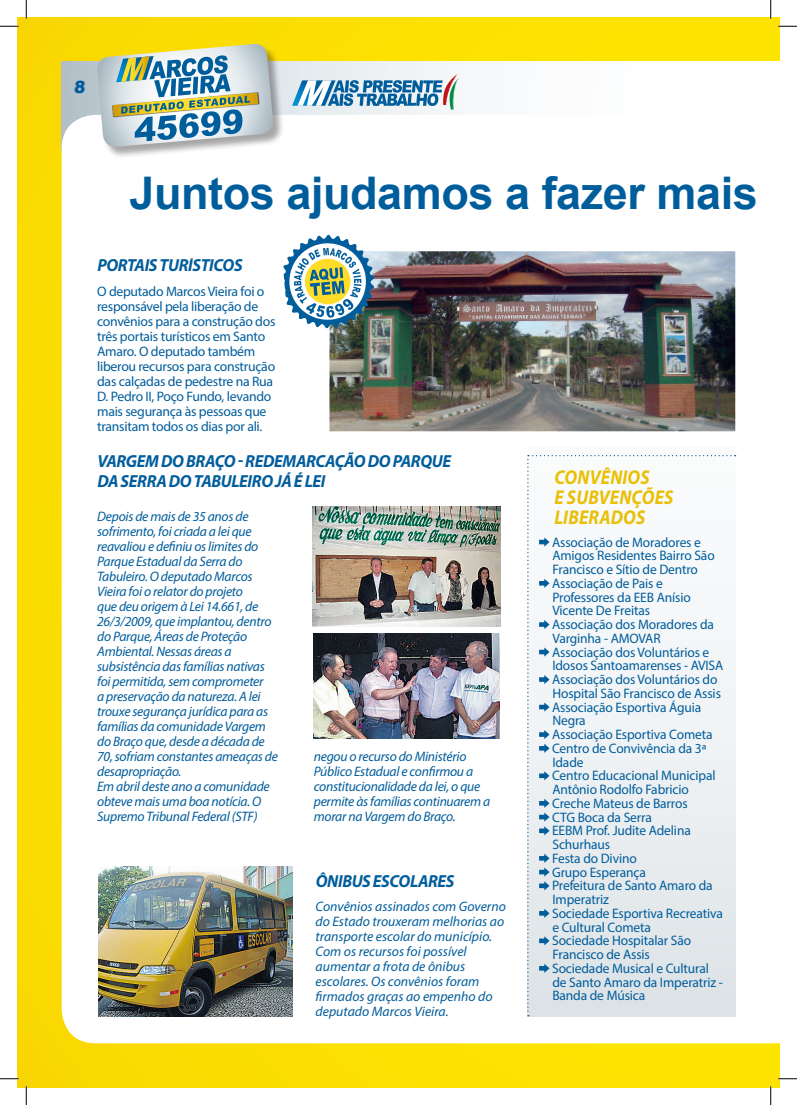
<style>
.page{position:relative;width:797px;height:1105px;background:#fff}
.page>*{position:absolute;margin:0;border:0;box-sizing:border-box;transform-origin:0 0}
.t1{font:700 45px "Arial";letter-spacing:-.01em;color:#005d9c}
.t2{font:italic 700 20px/20px "Myriad Pro";letter-spacing:.01em;color:#e9c005;scale:.9 1}
.t3{font:italic 700 17.5px/20px "Myriad Pro";letter-spacing:-.02em;color:#005d9c;scale:.96 1}
.t4{font:900 16.88px "Arial";color:#005d9c}
.t5{font:13.75px/13.8px "Myriad Pro";letter-spacing:-.01em;color:#005d9c}
.t6{font:italic 13.75px/15px "Myriad Pro";letter-spacing:-.02em;color:#005d9c}
.t7{font:italic 13.75px/15px "Myriad Pro";color:#005d9c}
</style>
<div class="page">
<div style="left:17px;top:17px;width:762px;height:1070px;background:#fbdd01"></div>
<svg style="left:62px;top:62px;width:717px;height:53px;background:#f3f6f7"></svg>
<div style="left:62px;top:115px;width:717px;height:928px;background:#fff"></div>
<svg style="left:292px;top:73px;width:167px;height:38px;background:#9dbed3"></svg>
<div style="left:98px;top:45px;width:187px;height:114px;background:#231f20;opacity:.4"></div>
<svg style="left:96px;top:44px;width:178px;height:104px;background:#acbfb2"></svg>
<img style="left:329px;top:251px;width:406px;height:180px">
<img style="left:98px;top:866px;width:194px;height:150px">
<img style="left:313px;top:506px;width:188px;height:121px">
<svg style="left:281px;top:235px;width:93px;height:93px;background:#9cb7b5"></svg>
<svg style="left:527px;top:455px;width:208px;height:561px;background:#ebeff2"></svg>
<img style="left:314px;top:633px;width:186px;height:105px">
<svg style="left:0;top:25px;width:19px;height:2px"></svg>
<svg style="left:778px;top:25px;width:19px;height:2px"></svg>
<svg style="left:0;top:1078px;width:19px;height:1px"></svg>
<svg style="left:778px;top:1078px;width:19px;height:1px"></svg>
<svg style="left:25px;top:0;width:2px;height:19px"></svg>
<svg style="left:25px;top:1086px;width:2px;height:19px"></svg>
<svg style="left:770px;top:0;width:1px;height:19px"></svg>
<svg style="left:770px;top:1086px;width:1px;height:19px"></svg>
<p class="t4" style="left:74px;top:74px;width:15px">8</p>
<h1 class="t1" style="left:129px;top:163px;width:681px">Juntos ajudamos a fazer mais p</h1>
<p class="t3" style="left:97px;top:255px;width:153px">PORTAIS TURÍSTICOS</p>
<p class="t5" style="left:97px;top:284px;width:180px;line-height:15px">O deputado Marcos Vieira foi o responsável pela liberação de convênios para a construção dos três portais turísticos em Santo<br>Amaro. O deputado também liberou recursos para construção das calçadas de pedestre na Rua<br>D. Pedro II, Poço Fundo, levando mais segurança às pessoas que transitam todos os dias por ali.</p>
<p class="t3" style="left:97px;top:451px;width:370px">VARGEM DO BRAÇO - REDEMARCAÇÃO DO PARQUE<br>DA SERRA DO TABULEIRO JÁ É LEI</p>
<p class="t6" style="left:97px;top:509px;width:182px">Depois de mais de 35 anos de sofrimento, foi criada a lei que reavaliou e definiu os limites do<br>Parque Estadual da Serra do<br>Tabuleiro. O deputado Marcos<br>Vieira foi o relator do projeto<br>que deu origem à Lei 14.661, de<br>26/3/2009, que implantou, dentro do Parque, Áreas de Proteção<br>Ambiental. Nessas áreas a subsistência das famílias nativas foi permitida, sem comprometer<br>a preservação da natureza. A lei trouxe segurança jurídica para as famílias da comunidade Vargem do Braço que, desde a década de<br>70, sofriam constantes ameaças de desapropriação.<br>Em abril deste ano a comunidade obteve mais uma boa notícia. O<br>Supremo Tribunal Federal (STF)</p>
<p class="t6" style="left:314px;top:749px;width:178px">negou o recurso do Ministério<br>Público Estadual e confirmou a constitucionalidade da lei, o que permite às famílias continuarem a morar na Vargem do Braço.</p>
<p class="t3" style="left:316px;top:870px;width:146px">ÔNIBUS ESCOLARES</p>
<p class="t7" style="left:315px;top:899px;width:192px">Convênios assinados com Governo do Estado trouxeram melhorias ao transporte escolar do município.<br>Com os recursos foi possível aumentar a frota de ônibus escolares. Os convênios foram firmados graças ao empenho do deputado Marcos Vieira.</p>
<h2 class="t2" style="left:554px;top:467px;width:134px">CONVÊNIOS<br>E SUBVENÇÕES<br>LIBERADOS</h2>
<p class="t5" style="left:552px;top:535px;width:173px">Associação de Moradores e<br>Amigos Residentes Bairro São<br>Francisco e Sítio de Dentro<br>Associação de Pais e<br>Professores da EEB Anísio<br>Vicente De Freitas<br>Associação dos Moradores da<br>Varginha - AMOVAR<br>Associação dos Voluntários e<br>Idosos Santoamarenses - AVISA<br>Associação dos Voluntários do<br>Hospital São Francisco de Assis<br>Associação Esportiva Águia<br>Negra<br>Associação Esportiva Cometa<br>Centro de Convivência da 3ª<br>Idade<br>Centro Educacional Municipal<br>Antônio Rodolfo Fabricio<br>Creche Mateus de Barros<br>CTG Boca da Serra<br>EEBM Prof. Judite Adelina<br>Schurhaus<br>Festa do Divino<br>Grupo Esperança<br>Prefeitura de Santo Amaro da<br>Imperatriz<br>Sociedade Esportiva Recreativa e Cultural Cometa<br>Sociedade Hospitalar São<br>Francisco de Assis<br>Sociedade Musical e Cultural de Santo Amaro da Imperatriz -<br>Banda de Música</p>
</div>
